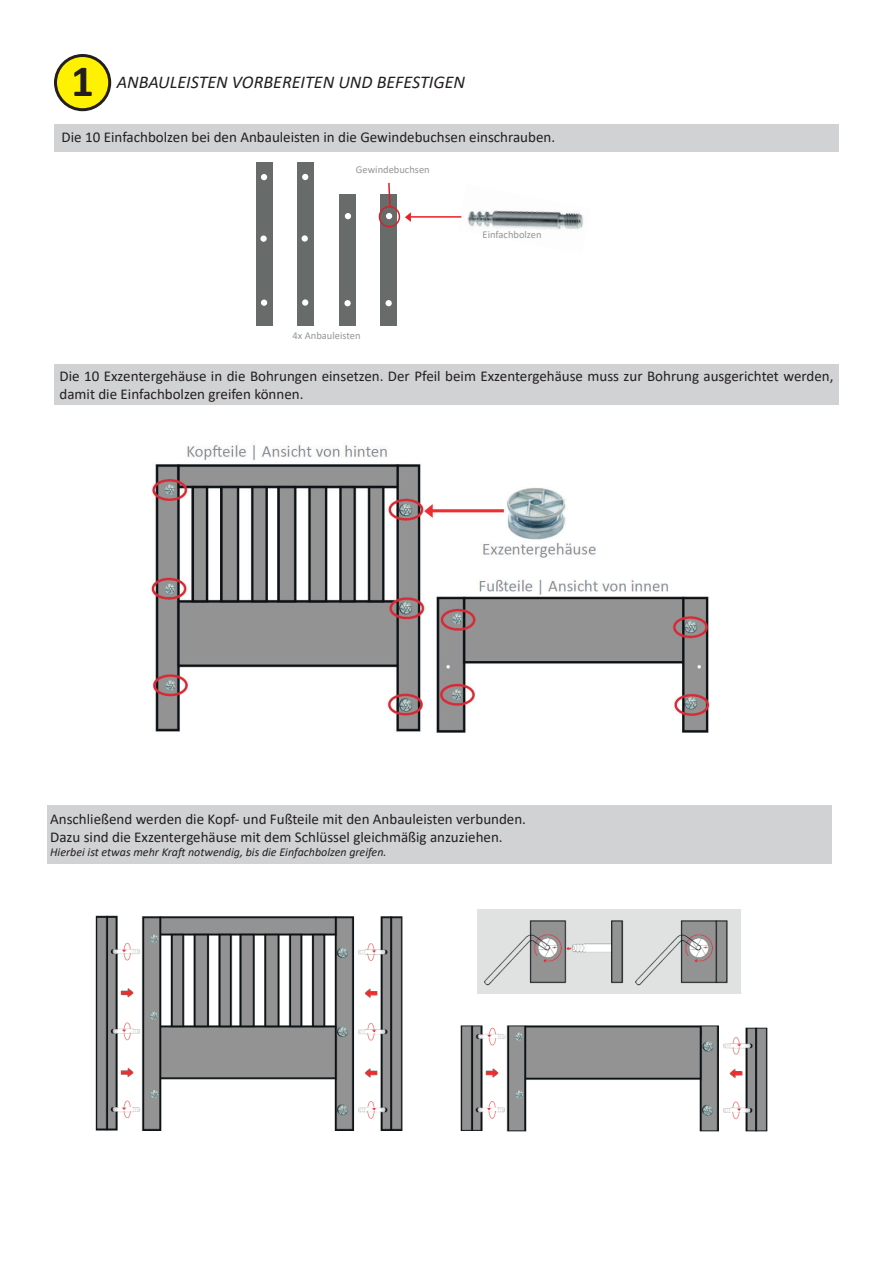
<style>
.page{position:relative;width:893px;height:1263px;background:#fff}
.page>*{position:absolute;margin:0;border:0;box-sizing:border-box;transform-origin:0 0}
.t1{font:700 45px "Calibri";color:#231f20}
.t2{font:italic 18px "Calibri";color:#231f20}
.t3{font:15px/18px "Calibri";color:#231f20}
.t4{font:italic 12px "Calibri";color:#231f20}
.t5{font:10.5px "Calibri";color:#939598}
</style>
<div class="page">
<img style="left:151px;top:445px;width:559px;height:288px">
<div style="left:54px;top:365px;width:785px;height:40px;background:#d1d2d4"></div>
<div style="left:54px;top:124px;width:785px;height:28px;background:#d1d2d4"></div>
<div style="left:55px;top:56px;width:55px;height:54px;background:#fff101;border-radius:50%"></div>
<div style="left:54px;top:54px;width:57px;height:57px;border:3px solid #231f20;border-radius:50%"></div>
<div style="left:47px;top:805px;width:785px;height:59px;background:#d1d2d4"></div>
<div style="left:256px;top:162px;width:16px;height:164px;background:#676c6b"></div>
<div style="left:297px;top:162px;width:16px;height:164px;background:#676c6b"></div>
<div style="left:339px;top:195px;width:17px;height:131px;background:#676c6b"></div>
<div style="left:380px;top:195px;width:17px;height:131px;background:#676c6b"></div>
<svg style="left:261px;top:174px;width:6px;height:6px"></svg>
<svg style="left:261px;top:300px;width:6px;height:6px"></svg>
<svg style="left:302px;top:174px;width:6px;height:6px"></svg>
<div style="left:302px;top:299px;width:6px;height:7px;background:#fff;border-radius:50%"></div>
<svg style="left:345px;top:213px;width:6px;height:6px"></svg>
<div style="left:344px;top:300px;width:7px;height:6px;background:#fff;border-radius:50%"></div>
<svg style="left:386px;top:300px;width:6px;height:6px"></svg>
<div style="left:379px;top:206px;width:21px;height:21px;border:2px solid #d1232a;border-radius:50%"></div>
<svg style="left:386px;top:182px;width:6px;height:37px"></svg>
<img style="left:461px;top:210px;width:123px;height:20px">
<svg style="left:405px;top:212px;width:6px;height:10px"></svg>
<hr style="left:411px;top:216px;width:50px;height:2px;background:#ee1d23">
<svg style="left:260px;top:235px;width:7px;height:7px"></svg>
<div style="left:302px;top:235px;width:6px;height:7px;background:#fff;border-radius:50%"></div>
<img style="left:95px;top:909px;width:673px;height:223px">
<h1 class="t1" style="left:71px;top:49px;width:24px">1</h1>
<p class="t2" style="left:117px;top:70px;width:350px">ANBAULEISTEN VORBEREITEN UND BEFESTIGEN</p>
<p class="t3" style="left:62px;top:127px;width:495px">Die 10 Einfachbolzen bei den Anbauleisten in die Gewindebuchsen einschrauben.</p>
<p class="t5" style="left:356px;top:162px;width:75px">Gewindebuchsen</p>
<p class="t5" style="left:293px;top:329px;width:70px">4x Anbauleisten</p>
<p class="t5" style="left:482px;top:227px;width:61px">Einfachbolzen</p>
<p class="t3" style="left:60px;top:367px;width:775px">Die 10 Exzentergehäuse in die Bohrungen einsetzen. Der Pfeil beim Exzentergehäuse muss zur Bohrung ausgerichtet werden, damit die Einfachbolzen greifen können.</p>
<p class="t3" style="left:50px;top:809px;width:477px">Anschließend werden die Kopf- und Fußteile mit den Anbauleisten verbunden.<br>Dazu sind die Exzentergehäuse mit dem Schlüssel gleichmäßig anzuziehen.</p>
<p class="t4" style="left:50px;top:844px;width:338px">Hierbei ist etwas mehr Kraft notwendig, bis die Einfachbolzen greifen.</p>
</div>
